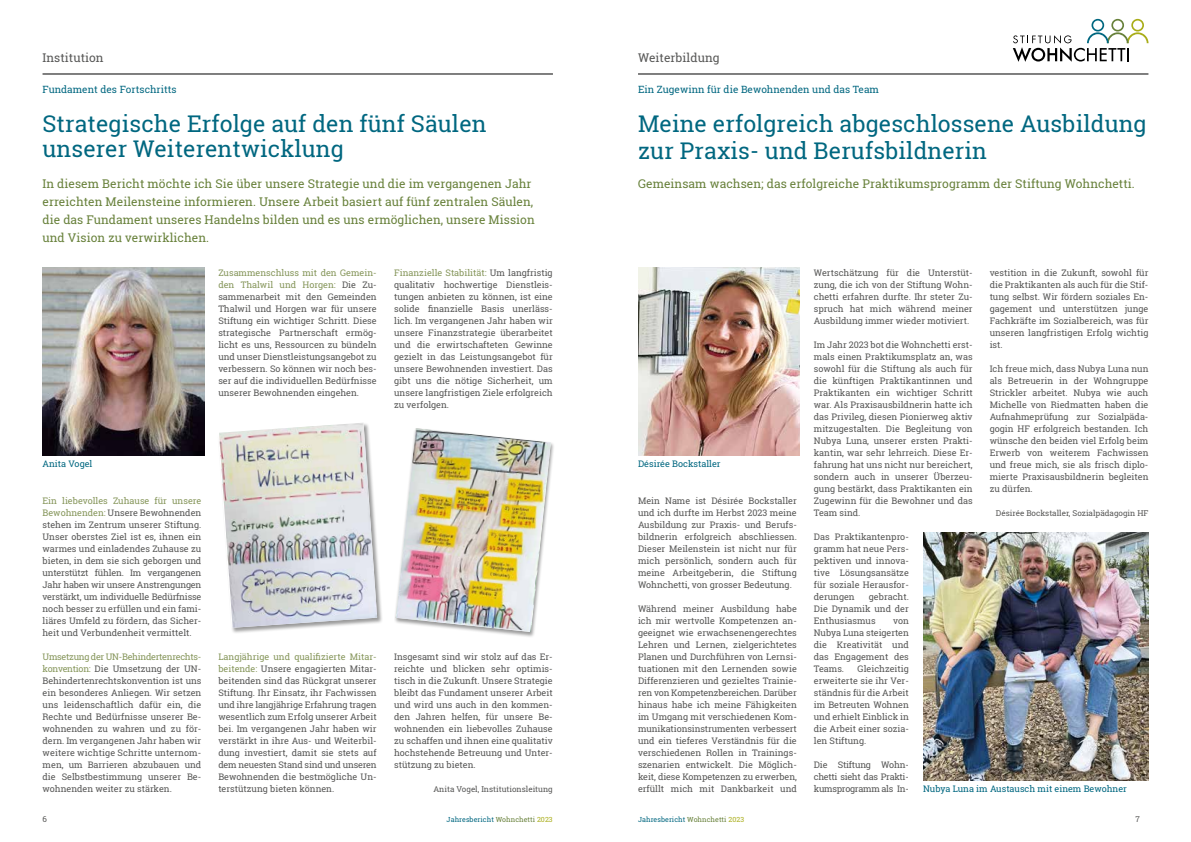
<style>
.page{position:relative;width:1191px;height:842px;background:#fff}
.page>*{position:absolute;margin:0;border:0;box-sizing:border-box;transform-origin:0 0}
.t1{font:23px/27px "Roboto Slab";letter-spacing:.005em;color:#006780}
.t2{font:12px/18px "Roboto Slab";letter-spacing:.005em;color:#68813b}
.t3{font:12px "Roboto Slab";letter-spacing:.005em;color:#575756}
.t4{font:10px "Roboto Slab";letter-spacing:.005em;color:#006780}
.t5{font:9px/12px "Roboto Slab";color:#575756;text-align:justify}
.t6{font:9px "Roboto Slab";color:#006780}
.t7{font:8px "Roboto Slab";color:#575756}
.t8{font:7px "Roboto Slab";letter-spacing:.01em;color:#006780}
.s1{color:#86965b}
.s2{color:#68813b}
.s3{color:#a9ad19}
</style>
<div class="page">
<hr style="left:43px;top:74px;width:510px;height:1px;background:#000">
<hr style="left:638px;top:74px;width:510px;height:1px;background:#000">
<svg style="left:1012px;top:19px;width:136px;height:43px"></svg>
<img style="left:43px;top:268px;width:161px;height:187px">
<div style="left:217px;top:422px;width:166px;height:212px;background:#000;opacity:.4"></div>
<img style="left:219px;top:423px;width:158px;height:205px">
<div style="left:394px;top:428px;width:161px;height:210px;background:#000;opacity:.4"></div>
<img style="left:396px;top:428px;width:155px;height:204px">
<img style="left:638px;top:268px;width:161px;height:187px">
<img style="left:923px;top:533px;width:225px;height:247px">
<h2 class="t3" style="left:43px;top:50px;width:63px">Institution</h2>
<p class="t4" style="left:43px;top:82px;width:136px">Fundament des Fortschritts</p>
<h1 class="t1" style="left:43px;top:111px;width:445px;line-height:25px">Strategische Erfolge auf den fünf Säulen unserer Weiterentwicklung</h1>
<p class="t2" style="left:43px;top:175px;width:494px">In diesem Bericht möchte ich Sie über unsere Strategie und die im vergangenen Jahr erreichten Meilensteine informieren. Unsere Arbeit basiert auf fünf zentralen Säulen, die das Fundament unseres Handelns bilden und es uns ermöglichen, unsere Mission und Vision zu verwirklichen.</p>
<h2 class="t3" style="left:638px;top:50px;width:83px">Weiterbildung</h2>
<p class="t4" style="left:638px;top:82px;width:242px">Ein Zugewinn für die Bewohnenden und das Team</p>
<h1 class="t1" style="left:638px;top:110px;width:510px">Meine erfolgreich abgeschlossene Ausbildung zur Praxis- und Berufsbildnerin</h1>
<h2 class="t2" style="left:638px;top:175px;width:498px">Gemeinsam wachsen; das erfolgreiche Praktikumsprogramm der Stiftung Wohnchetti.</h2>
<p class="t5" style="left:218px;top:267px;width:160px"><span class="s1">Zusammenschluss mit den Gemein&shy;den Thalwil und Horgen:</span> Die Zu&shy;sammenarbeit mit den Gemeinden Thalwil und Horgen war für unsere Stiftung ein wichtiger Schritt. Diese strategische Partnerschaft ermög&shy;licht es uns, Ressourcen zu bündeln und unser Dienstleistungsangebot zu verbessern. So können wir noch bes&shy;ser auf die individuellen Bedürfnisse unserer Bewohnenden eingehen.</p>
<p class="t5" style="left:394px;top:267px;width:160px"><span class="s1">Finanzielle Stabilität:</span> Um langfristig qualitativ hochwertige Dienstleis&shy;tungen anbieten zu können, ist eine solide finanzielle Basis unerläss&shy;lich. Im vergangenen Jahr haben wir unsere Finanzstrategie überarbeitet und die erwirtschafteten Gewinne gezielt in das Leistungsangebot für unsere Bewohnenden investiert. Das gibt uns die nötige Sicherheit, um unsere langfristigen Ziele erfolgreich zu verfolgen.</p>
<p class="t6" style="left:43px;top:458px;width:51px">Anita Vogel</p>
<p class="t6" style="left:638px;top:458px;width:84px">Désirée Bockstaller</p>
<p class="t5" style="left:43px;top:495px;width:160px"><span class="s1">Ein liebevolles Zuhause für unsere Bewohnenden:</span> Unsere Bewohnenden stehen im Zentrum unserer Stiftung.<br>Unser oberstes Ziel ist es, ihnen ein warmes und einladendes Zuhause zu bieten, in dem sie sich geborgen und unterstützt fühlen. Im vergangenen Jahr haben wir unsere Anstrengungen verstärkt, um individuelle Bedürfnisse noch besser zu erfüllen und ein fami&shy;liäres Umfeld zu fördern, das Sicher&shy;heit und Verbundenheit vermittelt.</p>
<p class="t5" style="left:43px;top:651px;width:160px"><span class="s1">Umsetzung der UN-Behindertenrechts&shy;konvention:</span> Die Umsetzung der UN-Behindertenrechtskonvention ist uns ein besonderes Anliegen. Wir setzen uns leidenschaftlich dafür ein, die Rechte und Bedürfnisse unserer Be&shy;wohnenden zu wahren und zu för&shy;dern. Im vergangenen Jahr haben wir weitere wichtige Schritte unternom&shy;men, um Barrieren abzubauen und die Selbstbestimmung unserer Be&shy;wohnenden weiter zu stärken.</p>
<p class="t5" style="left:218px;top:651px;width:160px"><span class="s1">Langjährige und qualifizierte Mitar&shy;beitende:</span> Unsere engagierten Mitar&shy;beitenden sind das Rückgrat unserer Stiftung. Ihr Einsatz, ihr Fachwissen und ihre langjährige Erfahrung tragen wesentlich zum Erfolg unserer Arbeit bei. Im vergangenen Jahr haben wir verstärkt in ihre Aus- und Weiterbil&shy;dung investiert, damit sie stets auf dem neuesten Stand sind und unseren Bewohnenden die bestmögliche Un&shy;terstützung bieten können.</p>
<p class="t5" style="left:394px;top:650px;width:160px">Insgesamt sind wir stolz auf das Er&shy;reichte und blicken sehr optimis&shy;tisch in die Zukunft. Unsere Strategie bleibt das Fundament unserer Arbeit und wird uns auch in den kommen&shy;den Jahren helfen, für unsere Be&shy;wohnenden ein liebevolles Zuhause zu schaffen und ihnen eine qualitativ hochstehende Betreuung und Unter&shy;stützung zu bieten.</p>
<p class="t7" style="left:433px;top:784px;width:121px">Anita Vogel, Institutionsleitung</p>
<p class="t5" style="left:638px;top:495px;width:160px">Mein Name ist Désirée Bockstaller und ich durfte im Herbst 2023 meine Ausbildung zur Praxis- und Berufs&shy;bildnerin erfolgreich abschliessen.<br>Dieser Meilenstein ist nicht nur für mich persönlich, sondern auch für meine Arbeitgeberin, die Stiftung Wohnchetti, von grosser Bedeutung.</p>
<p class="t5" style="left:638px;top:603px;width:160px">Während meiner Ausbildung habe ich mir wertvolle Kompetenzen an&shy;geeignet wie erwachsenengerechtes Lehren und Lernen, zielgerichtetes Planen und Durchführen von Lernsi&shy;tuationen mit den Lernenden sowie Differenzieren und gezieltes Trainie&shy;ren von Kompetenzbereichen. Darüber hinaus habe ich meine Fähigkeiten im Umgang mit verschiedenen Kom&shy;munikationsinstrumenten verbessert und ein tieferes Verständnis für die verschiedenen Rollen in Trainings&shy;szenarien entwickelt. Die Möglich&shy;keit, diese Kompetenzen zu erwerben, erfüllt mich mit Dankbarkeit und</p>
<p class="t5" style="left:989px;top:266px;width:160px">vestition in die Zukunft, sowohl für die Praktikanten als auch für die Stif&shy;tung selbst. Wir fördern soziales En&shy;gagement und unterstützen junge Fachkräfte im Sozialbereich, was für unseren langfristigen Erfolg wichtig ist.</p>
<p class="t5" style="left:989px;top:362px;width:160px">Ich freue mich, dass Nubya Luna nun als Betreuerin in der Wohngruppe Strickler arbeitet. Nubya wie auch Michelle von Riedmatten haben die Aufnahmeprüfung zur Sozialpäda&shy;gogin HF erfolgreich bestanden. Ich wünsche den beiden viel Erfolg beim Erwerb von weiterem Fachwissen und freue mich, sie als frisch diplo&shy;mierte Praxisausbildnerin begleiten zu dürfen.</p>
<p class="t7" style="left:996px;top:508px;width:154px">Désirée Bockstaller, Sozialpädagogin HF</p>
<p class="t5" style="left:814px;top:267px;width:160px">Wertschätzung für die Unterstüt&shy;zung, die ich von der Stiftung Wohn&shy;chetti erfahren durfte. Ihr steter Zu&shy;spruch hat mich während meiner Ausbildung immer wieder motiviert.</p>
<p class="t5" style="left:814px;top:339px;width:160px">Im Jahr 2023 bot die Wohnchetti erst&shy;mals einen Praktikumsplatz an, was sowohl für die Stiftung als auch für die künftigen Praktikantinnen und Praktikanten ein wichtiger Schritt war. Als Praxisausbildnerin hatte ich das Privileg, diesen Pionierweg aktiv mitzugestalten. Die Begleitung von Nubya Luna, unserer ersten Prakti&shy;kantin, war sehr lehrreich. Diese Er&shy;fahrung hat uns nicht nur bereichert, sondern auch in unserer Überzeu&shy;gung bestärkt, dass Praktikanten ein Zugewinn für die Bewohner und das Team sind.</p>
<p class="t5" style="left:814px;top:531px;width:96px">Das Praktikantenpro&shy;gramm hat neue Pers&shy;pektiven und innova&shy;tive Lösungsansätze für soziale Herausfor&shy;derungen</p>
<p class="t5" style="left:814px;top:591px;width:96px;text-indent:55px">gebracht.<br>Die Dynamik und der Enthusiasmus</p>
<p class="t5" style="left:814px;top:615px;width:96px;text-indent:79px">von Nubya Luna steigerten die Kreativität und das Engagement des Teams.</p>
<p class="t5" style="left:814px;top:662px;width:96px;text-indent:44px">Gleichzeitig erweiterte sie ihr Ver&shy;ständnis für die Arbeit im Betreuten Wohnen und erhielt Einblick in die Arbeit einer sozia&shy;len Stiftung.</p>
<p class="t5" style="left:814px;top:758px;width:96px">Die Stiftung Wohn&shy;chetti sieht das Prakti&shy;kumsprogramm als In-</p>
<p class="t6" style="left:923px;top:783px;width:205px">Nubya Luna im Austausch mit einem Bewohner</p>
<p class="t7" style="left:43px;top:813px;width:6px">6</p>
<p class="t8" style="left:446px;top:815px;width:108px">Jahresbericht <span class="s2">Wohnchetti</span> <span class="s3">2023</span></p>
<p class="t8" style="left:638px;top:815px;width:108px">Jahresbericht <span class="s2">Wohnchetti</span> <span class="s3">2023</span></p>
<p class="t7" style="left:1135px;top:813px;width:6px">7</p>
</div>
